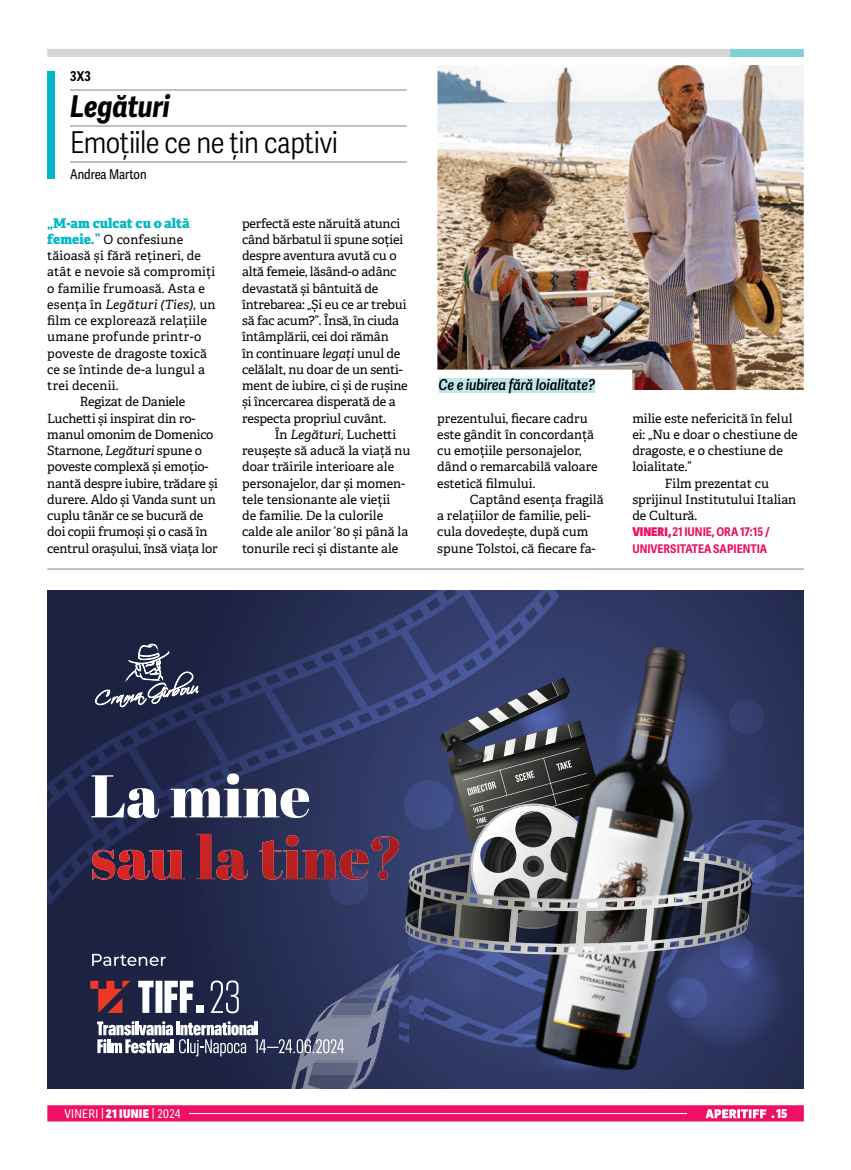
<style>
.page{position:relative;width:851px;height:1170px;background:#fff}
.page>*{position:absolute;margin:0;border:0;box-sizing:border-box;transform-origin:0 0}
.t1{font:300 30px "Adelle Sans Cnd";letter-spacing:-.015em;color:#000}
.t2{font:italic 700 30px "Adelle Sans Cnd";letter-spacing:-.005em;color:#000}
.t3{font:italic 15px "Adelle Sans Cnd Sb";color:#000}
.t4{font:800 13.5px "Adelle";color:#00b8c7}
.t5{font:13.5px "Adelle Sans Cnd";color:#000}
.t6{font:700 13.5px "Adelle Sans Cnd";color:#000}
.t7{font:12.75px/16.2px "Adelle";letter-spacing:-.01em;color:#000}
.t8{font:12.75px "Adelle";letter-spacing:.015em;color:#000}
.t9{font:12.75px "Adelle";letter-spacing:.01em;color:#000}
.t10{font:italic 12.75px "Adelle";letter-spacing:.015em;color:#000}
.t11{font:12.3px "Adelle Sans Cnd Hv";color:#fff}
.t12{font:700 12px/16.2px "Adelle Sans Cnd";color:#ed1064}
.t13{font:12px "Adelle Sans Cnd";letter-spacing:.03em;color:#fff}
.s1{font-weight:800;font-size:13.5px;color:#00b8c7}
.s2{font-style:normal}
.s3{font-style:italic}
.s4{font-family:"Adelle Sans Cnd Hv";font-weight:400}
.s5{font-family:"Adelle Sans Cnd Hv"}
</style>
<div class="page">
<div style="left:47px;top:1105px;width:756px;height:16px;background:#ed1064"></div>
<hr style="left:177px;top:1113px;width:536px;height:1px;background:#fff">
<div style="left:64px;top:1109px;width:125px;height:6px;background:#ed1064"></div>
<div style="left:687px;top:1109px;width:100px;height:8px;background:#ed1064"></div>
<svg style="left:705px;top:1109px;width:61px;height:9px"></svg>
<div style="left:47px;top:49px;width:682px;height:8px;background:#d5d6d8"></div>
<div style="left:729px;top:49px;width:74px;height:8px;background:#82d0da"></div>
<div style="left:47px;top:71px;width:8px;height:108px;background:#00b8c7"></div>
<hr style="left:70px;top:90px;width:336px;height:1px;background:#7f8284">
<hr style="left:70px;top:126px;width:336px;height:1px;background:#7f8284">
<hr style="left:70px;top:162px;width:336px;height:1px;background:#7f8284">
<svg style="left:47px;top:590px;width:756px;height:498px;background:#3f4464"></svg>
<hr style="left:47px;top:568px;width:756px;height:1px;background:#7f8284">
<div style="left:438px;top:378px;width:157px;height:15px;background:#bfe6ea"></div>
<img style="left:437px;top:65px;width:366px;height:325px">
<p class="t6" style="left:70px;top:67px;width:22px">3X3</p>
<h1 class="t2" style="left:70px;top:85px;width:101px">Legături</h1>
<h1 class="t1" style="left:70px;top:125px;width:269px">Emoțiile ce ne țin captivi</h1>
<p class="t5" style="left:70px;top:164px;width:78px">Andrea Marton</p>
<p class="t4" style="left:47px;top:214px;width:144px">„M-am culcat cu o altă</p>
<p class="t8" style="left:47px;top:231px;width:137px"><span class="s1">femeie.”</span> O confesiune</p>
<p class="t8" style="left:47px;top:247px;width:155px">tăioasă și fără rețineri, de</p>
<p class="t9" style="left:47px;top:264px;width:170px">atât e nevoie să compromiți</p>
<p class="t8" style="left:47px;top:280px;width:159px">o familie frumoasă. Asta e</p>
<p class="t10" style="left:47px;top:296px;width:170px"><span class="s2">esența în</span> Legături (Ties), <span class="s2">un</span></p>
<p class="t8" style="left:47px;top:312px;width:161px">film ce explorează relațiile</p>
<p class="t8" style="left:47px;top:329px;width:156px">umane profunde printr-o</p>
<p class="t9" style="left:47px;top:345px;width:161px">poveste de dragoste toxică</p>
<p class="t8" style="left:47px;top:361px;width:159px">ce se întinde de-a lungul a</p>
<p class="t8" style="left:47px;top:377px;width:73px">trei decenii.</p>
<p class="t7" style="left:80px;top:394px;width:107px">Regizat de Daniele</p>
<p class="t7" style="left:47px;top:410px;width:150px">Luchetti și inspirat din ro-</p>
<p class="t7" style="left:47px;top:426px;width:168px">manul omonim de Domenico</p>
<p class="t7" style="left:47px;top:442px;width:156px">Starnone, <span class="s3">Legături</span> spune o</p>
<p class="t7" style="left:47px;top:459px;width:163px">poveste complexă și emoțio-</p>
<p class="t7" style="left:47px;top:475px;width:172px">nantă despre iubire, trădare și</p>
<p class="t7" style="left:47px;top:491px;width:170px">durere. Aldo și Vanda sunt un</p>
<p class="t7" style="left:47px;top:507px;width:157px">cuplu tânăr ce se bucură de</p>
<p class="t7" style="left:47px;top:524px;width:162px">doi copii frumoși și o casă în</p>
<p class="t7" style="left:47px;top:540px;width:172px">centrul orașului, însă viața lor</p>
<p class="t7" style="left:242px;top:215px;width:167px">perfectă este năruită atunci când bărbatul îi spune soției despre aventura avută cu o altă femeie, lăsând-o adânc devastată și bântuită de întrebarea: „Și eu ce ar trebui să fac acum?”. Însă, în ciuda întâmplării, cei doi rămân<br>în continuare <span class="s3">legați</span> unul de celălalt, nu doar de un senti&shy;ment de iubire, ci și de rușine și încercarea disperată de a respecta propriul cuvânt.</p>
<p class="t7" style="left:242px;top:426px;width:170px;text-indent:32px">În <span class="s3">Legături,</span> Luchetti reușește să aducă la viață nu doar trăirile interioare ale personajelor, dar și momen&shy;tele tensionante ale vieții<br>de familie. De la culorile calde ale anilor ’80 și până la tonurile reci și distante ale</p>
<p class="t3" style="left:438px;top:374px;width:158px">Ce e iubirea fără loialitate?</p>
<p class="t7" style="left:437px;top:410px;width:162px">prezentului, fiecare cadru este gândit în concordanță cu emoțiile personajelor, dând o remarcabilă valoare estetică filmului.</p>
<p class="t7" style="left:437px;top:491px;width:168px;text-indent:32px">Captând esența fragilă a relațiilor de familie, peli&shy;cula dovedește, după cum spune Tolstoi, că fiecare fa-</p>
<p class="t7" style="left:632px;top:410px;width:162px">milie este nefericită în felul</p>
<p class="t7" style="left:632px;top:426px;width:167px">ei: „Nu e doar o chestiune de</p>
<p class="t7" style="left:632px;top:442px;width:152px">dragoste, e o chestiune de</p>
<p class="t7" style="left:632px;top:459px;width:61px">loialitate.”</p>
<p class="t7" style="left:664px;top:475px;width:106px">Film prezentat cu</p>
<p class="t7" style="left:632px;top:491px;width:165px">sprijinul Institutului Italian</p>
<p class="t7" style="left:632px;top:507px;width:66px">de Cultură.</p>
<p class="t12" style="left:632px;top:523px;width:139px"><span class="s4">VINERI,</span> 21 IUNIE, ORA 17:15 /<br>UNIVERSITATEA SAPIENTIA</p>
<p class="t13" style="left:64px;top:1104px;width:117px">VINERI | <span class="s5">21 IUNIE</span> | 2024</p>
<p class="t11" style="left:771px;top:1104px;width:17px">. 15</p>
</div>
